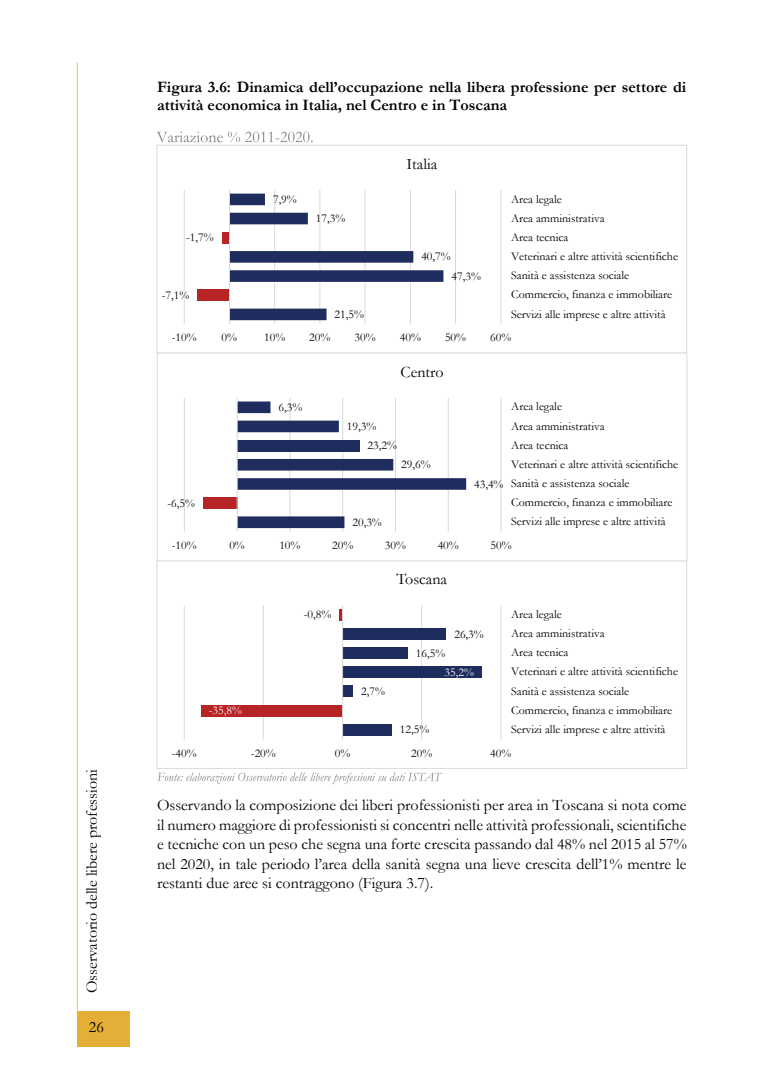
<style>
.page{position:relative;width:780px;height:1088px;background:#fff}
.page>*{position:absolute;margin:0;border:0;box-sizing:border-box;transform-origin:0 0}
.t1{font:16px/19.4px "Garamond";color:#000;text-align:justify}
.t2{font:700 16px/18px "Garamond";color:#000}
.t3{font:12px "Garamond";color:#000}
.t4{font:12px "Garamond";color:#fff}
</style>
<div class="page">
<div style="left:77px;top:1011px;width:53px;height:35px;background:#e5ae37"></div>
<hr style="left:77px;top:62px;width:1px;height:954px;background:#f6bd2b">
<img style="left:157px;top:131px;width:172px;height:14px">
<img style="left:157px;top:772px;width:285px;height:13px">
<hr style="left:184px;top:605px;width:1px;height:134px;background:#d8d9db">
<hr style="left:263px;top:605px;width:1px;height:134px;background:#d8d9db">
<hr style="left:421px;top:605px;width:1px;height:134px;background:#d8d9db">
<hr style="left:500px;top:605px;width:1px;height:134px;background:#d8d9db">
<div style="left:342px;top:724px;width:50px;height:12px;background:#1f2d5e"></div>
<div style="left:201px;top:705px;width:141px;height:11px;background:#b72425"></div>
<div style="left:342px;top:686px;width:11px;height:11px;background:#1f2d5e"></div>
<div style="left:342px;top:647px;width:66px;height:12px;background:#1f2d5e"></div>
<div style="left:342px;top:628px;width:104px;height:12px;background:#1f2d5e"></div>
<svg style="left:339px;top:609px;width:3px;height:12px"></svg>
<div style="left:342px;top:666px;width:140px;height:12px;background:#1f2d5e"></div>
<hr style="left:342px;top:605px;width:1px;height:134px;background:#d8d9db">
<div style="left:156px;top:560px;width:531px;height:209px;border:1px solid #d8d9db"></div>
<hr style="left:184px;top:190px;width:1px;height:134px;background:#d8d9db">
<hr style="left:274px;top:190px;width:1px;height:134px;background:#d8d9db">
<hr style="left:319px;top:190px;width:1px;height:134px;background:#d8d9db">
<hr style="left:364px;top:190px;width:1px;height:134px;background:#d8d9db">
<hr style="left:410px;top:190px;width:1px;height:134px;background:#d8d9db">
<hr style="left:455px;top:190px;width:1px;height:134px;background:#d8d9db">
<hr style="left:500px;top:190px;width:1px;height:134px;background:#d8d9db">
<div style="left:197px;top:289px;width:32px;height:12px;background:#b72425"></div>
<div style="left:221px;top:232px;width:8px;height:12px;background:#b72425"></div>
<svg style="left:230px;top:194px;width:213px;height:126px"></svg>
<hr style="left:229px;top:190px;width:1px;height:134px;background:#d8d9db">
<div style="left:156px;top:145px;width:531px;height:209px;border:1px solid #d8d9db"></div>
<hr style="left:184px;top:398px;width:1px;height:134px;background:#d8d9db">
<hr style="left:289px;top:398px;width:1px;height:134px;background:#d8d9db">
<hr style="left:342px;top:398px;width:1px;height:134px;background:#d8d9db">
<hr style="left:395px;top:398px;width:1px;height:134px;background:#d8d9db">
<hr style="left:447px;top:398px;width:1px;height:134px;background:#d8d9db">
<hr style="left:500px;top:398px;width:1px;height:134px;background:#d8d9db">
<div style="left:203px;top:497px;width:34px;height:12px;background:#b72425"></div>
<svg style="left:238px;top:401px;width:228px;height:127px"></svg>
<hr style="left:237px;top:398px;width:1px;height:134px;background:#d8d9db">
<div style="left:157px;top:353px;width:530px;height:208px;border:1px solid #d8d9db"></div>
<h1 class="t1" style="left:82px;top:993px;width:225px;rotate:-90deg">Osservatorio delle libere professioni</h1>
<h1 class="t1" style="left:89px;top:1016px;width:16px">26</h1>
<h1 class="t2" style="left:157px;top:78px;width:531px">Figura 3.6: Dinamica dell’occupazione nella libera professione per settore di attività economica in Italia, nel Centro e in Toscana</h1>
<p class="t3" style="left:186px;top:229px;width:29px">-1,7%</p>
<p class="t3" style="left:162px;top:287px;width:29px">-7,1%</p>
<p class="t3" style="left:273px;top:191px;width:25px">7,9%</p>
<p class="t3" style="left:316px;top:210px;width:31px">17,3%</p>
<p class="t3" style="left:334px;top:306px;width:31px">21,5%</p>
<h1 class="t1" style="left:406px;top:154px;width:32px">Italia</h1>
<p class="t3" style="left:421px;top:249px;width:31px">40,7%</p>
<p class="t3" style="left:451px;top:268px;width:31px">47,3%</p>
<p class="t3" style="left:511px;top:191px;width:52px">Area legale</p>
<p class="t3" style="left:511px;top:210px;width:95px">Area amministrativa</p>
<p class="t3" style="left:511px;top:229px;width:59px">Area tecnica</p>
<p class="t3" style="left:511px;top:248px;width:168px">Veterinari e altre attività scientifiche</p>
<p class="t3" style="left:511px;top:267px;width:120px">Sanità e assistenza sociale</p>
<p class="t3" style="left:511px;top:287px;width:163px">Commercio, finanza e immobiliare</p>
<p class="t3" style="left:511px;top:306px;width:156px">Servizi alle imprese e altre attività</p>
<p class="t3" style="left:172px;top:329px;width:26px">-10%</p>
<p class="t3" style="left:221px;top:329px;width:17px">0%</p>
<p class="t3" style="left:264px;top:329px;width:23px">10%</p>
<p class="t3" style="left:309px;top:329px;width:23px">20%</p>
<p class="t3" style="left:354px;top:329px;width:23px">30%</p>
<p class="t3" style="left:400px;top:329px;width:23px">40%</p>
<p class="t3" style="left:445px;top:329px;width:23px">50%</p>
<p class="t3" style="left:490px;top:329px;width:23px">60%</p>
<p class="t3" style="left:167px;top:495px;width:29px">-6,5%</p>
<p class="t3" style="left:278px;top:399px;width:25px">6,3%</p>
<h1 class="t1" style="left:400px;top:362px;width:45px">Centro</h1>
<p class="t3" style="left:511px;top:399px;width:52px">Area legale</p>
<p class="t3" style="left:347px;top:418px;width:31px">19,3%</p>
<p class="t3" style="left:511px;top:418px;width:95px">Area amministrativa</p>
<p class="t3" style="left:367px;top:437px;width:31px">23,2%</p>
<p class="t3" style="left:511px;top:437px;width:59px">Area tecnica</p>
<p class="t3" style="left:401px;top:456px;width:31px">29,6%</p>
<p class="t3" style="left:511px;top:456px;width:168px">Veterinari e altre attività scientifiche</p>
<p class="t3" style="left:474px;top:476px;width:31px">43,4%</p>
<p class="t3" style="left:511px;top:475px;width:120px">Sanità e assistenza sociale</p>
<p class="t3" style="left:511px;top:494px;width:163px">Commercio, finanza e immobiliare</p>
<p class="t3" style="left:352px;top:514px;width:31px">20,3%</p>
<p class="t3" style="left:511px;top:514px;width:156px">Servizi alle imprese e altre attività</p>
<p class="t3" style="left:172px;top:537px;width:26px">-10%</p>
<p class="t3" style="left:229px;top:537px;width:17px">0%</p>
<p class="t3" style="left:279px;top:537px;width:23px">10%</p>
<p class="t3" style="left:332px;top:537px;width:23px">20%</p>
<p class="t3" style="left:385px;top:537px;width:23px">30%</p>
<p class="t3" style="left:437px;top:537px;width:23px">40%</p>
<p class="t3" style="left:490px;top:537px;width:23px">50%</p>
<p class="t4" style="left:209px;top:702px;width:35px">-35,8%</p>
<p class="t3" style="left:304px;top:607px;width:29px">-0,8%</p>
<h1 class="t1" style="left:396px;top:569px;width:52px">Toscana</h1>
<p class="t3" style="left:361px;top:683px;width:25px">2,7%</p>
<p class="t3" style="left:416px;top:645px;width:31px">16,5%</p>
<p class="t3" style="left:454px;top:626px;width:31px">26,3%</p>
<p class="t4" style="left:444px;top:664px;width:31px">35,2%</p>
<p class="t3" style="left:400px;top:721px;width:31px">12,5%</p>
<p class="t3" style="left:511px;top:606px;width:52px">Area legale</p>
<p class="t3" style="left:511px;top:625px;width:95px">Area amministrativa</p>
<p class="t3" style="left:511px;top:644px;width:59px">Area tecnica</p>
<p class="t3" style="left:511px;top:664px;width:168px">Veterinari e altre attività scientifiche</p>
<p class="t3" style="left:511px;top:683px;width:120px">Sanità e assistenza sociale</p>
<p class="t3" style="left:511px;top:702px;width:163px">Commercio, finanza e immobiliare</p>
<p class="t3" style="left:511px;top:721px;width:156px">Servizi alle imprese e altre attività</p>
<p class="t3" style="left:172px;top:745px;width:26px">-40%</p>
<p class="t3" style="left:251px;top:745px;width:26px">-20%</p>
<p class="t3" style="left:335px;top:745px;width:17px">0%</p>
<p class="t3" style="left:411px;top:745px;width:23px">20%</p>
<p class="t3" style="left:490px;top:745px;width:23px">40%</p>
<p class="t1" style="left:157px;top:795px;width:531px">Osservando la composizione dei liberi professionisti per area in Toscana si nota come il numero maggiore di professionisti si concentri nelle attività professionali, scientifiche e tecniche con un peso che segna una forte crescita passando dal 48% nel 2015 al 57% nel 2020, in tale periodo l’area della sanità segna una lieve crescita dell’1% mentre le restanti due aree si contraggono (Figura 3.7).</p>
</div>
